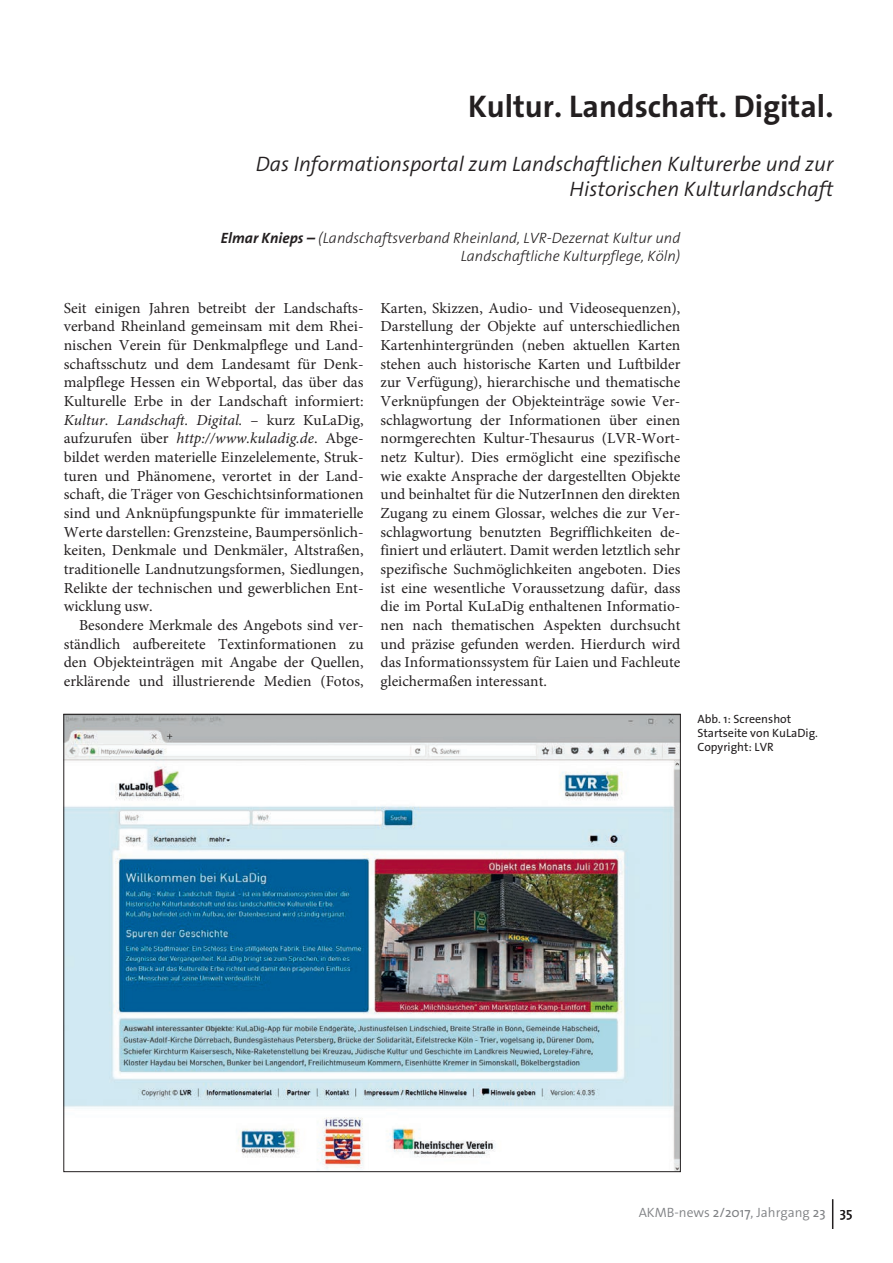
<style>
.page{position:relative;width:893px;height:1263px;background:#fff}
.page>*{position:absolute;margin:0;border:0;box-sizing:border-box;transform-origin:0 0}
.t1{font:700 31.5px "The Sans B7";color:#231f20}
.t2{font:italic 300 21px/24.8px "The Sans B4";color:#231f20;text-align:right}
.t3{font:15.3px/18.8px "Minion Pro";color:#231f20;text-align:justify}
.t4{font:italic 300 15px/18px "The Sans B3";color:#231f20;text-align:right}
.t5{font:300 13.5px "The Sans B4";color:#808285}
.t6{font:12px/14.2px "The Sans B5 Plain";color:#231f20}
.s1{font-family:"The Sans B7";font-weight:700}
.s2{font-style:italic}
.s3{font-family:"The Mix"}
.s4{font-family:"The Mix";font-weight:400}
.s5{font-family:"The Mix";font-weight:400;color:#231f20}
</style>
<div class="page">
<hr style="left:832px;top:1199px;width:1px;height:30px;background:#231f20">
<img style="left:65px;top:716px;width:614px;height:454px">
<h1 class="t1" style="left:468px;top:89px;width:367px">Kultur. Landschaft. Digital.</h1>
<h2 class="t2" style="left:256px;top:152px;width:579px">Das Informationsportal zum Landschaftlichen Kulturerbe und zur<br>Historischen Kulturlandschaft</h2>
<p class="t4" style="left:221px;top:230px;width:461px"><span class="s1">Elmar Knieps –</span> (Landschaftsverband Rheinland, LVR-Dezernat Kultur und<br>Landschaftliche Kulturpflege, Köln)</p>
<p class="t3" style="left:64px;top:298px;width:301px">Seit einigen Jahren betreibt der Landschafts&shy;verband Rheinland gemeinsam mit dem Rhei&shy;nischen Verein für Denkmalpflege und Land&shy;schaftsschutz und dem Landesamt für Denk&shy;malpflege Hessen ein Webportal, das über das Kulturelle Erbe in der Landschaft informiert:<br><span class="s2">Kultur. Landschaft. Digital.</span> – kurz KuLaDig, aufzurufen über <span class="s2">http://www.kuladig.de</span>. Abge&shy;bildet werden materielle Einzelelemente, Struk&shy;turen und Phänomene, verortet in der Land&shy;schaft, die Träger von Geschichtsinformationen sind und Anknüpfungspunkte für immaterielle Werte darstellen: Grenzsteine, Baumpersönlich&shy;keiten, Denkmale und Denkmäler, Altstraßen, traditionelle Landnutzungsformen, Siedlungen, Relikte der technischen und gewerblichen Ent&shy;wicklung usw.</p>
<p class="t3" style="left:64px;top:616px;width:301px;text-indent:15px">Besondere Merkmale des Angebots sind ver&shy;ständlich aufbereitete Textinformationen zu den Objekteinträgen mit Angabe der Quellen, erklärende und illustrierende Medien (Fotos,</p>
<p class="t3" style="left:381px;top:298px;width:301px">Karten, Skizzen, Audio- und Videosequenzen), Darstellung der Objekte auf unterschiedlichen Kartenhintergründen (neben aktuellen Karten stehen auch historische Karten und Luftbilder zur Verfügung), hierarchische und thematische Verknüpfungen der Objekteinträge sowie Ver&shy;schlagwortung der Informationen über einen normgerechten Kultur-Thesaurus (LVR-Wort&shy;netz Kultur). Dies ermöglicht eine spezifische wie exakte Ansprache der dargestellten Objekte und beinhaltet für die NutzerInnen den direkten Zugang zu einem Glossar, welches die zur Ver&shy;schlagwortung benutzten Begrifflichkeiten de&shy;finiert und erläutert. Damit werden letztlich sehr spezifische Suchmöglichkeiten angeboten. Dies ist eine wesentliche Voraussetzung dafür, dass die im Portal KuLaDig enthaltenen Informatio&shy;nen nach thematischen Aspekten durchsucht und präzise gefunden werden. Hierdurch wird das Informationssystem für Laien und Fachleute gleichermaßen interessant.</p>
<p class="t6" style="left:697px;top:712px;width:122px">Abb. <span class="s3">1</span>: Screenshot<br>Startseite von KuLaDig.<br>Copyright: LVR</p>
<p class="t5" style="left:639px;top:1205px;width:215px">AKMB-news <span class="s4">2/2017</span>, Jahrgang <span class="s4">23</span> <span class="s5">35</span></p>
</div>
